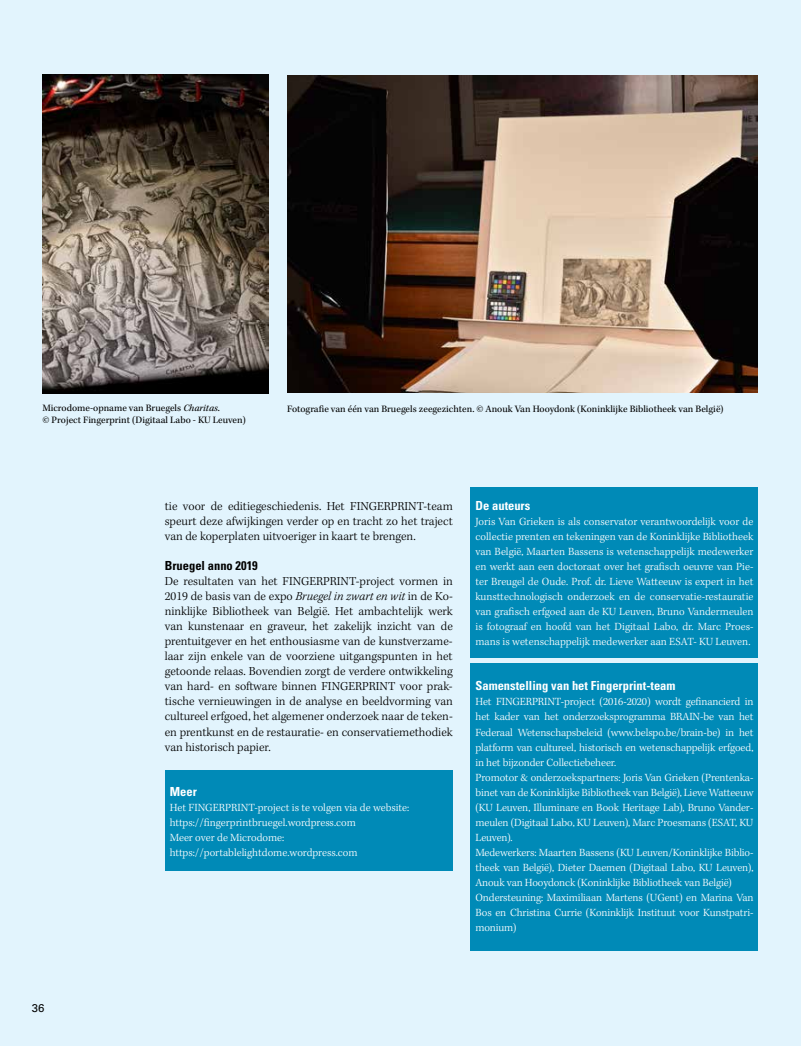
<style>
.page{position:relative;width:801px;height:1046px;background:#fff}
.page>*{position:absolute;margin:0;border:0;box-sizing:border-box;transform-origin:0 0}
.t1{font:300 12.5px/15px "Kepler Std";color:#000;text-align:justify}
.t2{font:700 condensed 12.5px "Univers LT Std";color:#fff}
.t3{font:700 condensed 12.5px "Univers LT Std";color:#000}
.t4{font:300 11.25px/15px "Kepler Std";letter-spacing:-.01em;color:#fff}
.t5{font:11.25px "Univers LT Std";color:#000}
.t6{font:10px "Kepler Std";color:#000}
.s1{font-style:italic}
</style>
<div class="page">
<div style="left:0;top:0;width:801px;height:1045px;background:#e2f4fd"></div>
<div style="left:165px;top:770px;width:288px;height:100px;background:#008ab7"></div>
<div style="left:470px;top:488px;width:288px;height:170px;background:#008ab7"></div>
<div style="left:470px;top:663px;width:288px;height:287px;background:#008ab7"></div>
<img style="left:287px;top:75px;width:470px;height:317px">
<img style="left:43px;top:74px;width:225px;height:319px">
<p class="t6" style="left:43px;top:402px;width:179px">Microdome-opname van Bruegels <span class="s1">Charitas</span>.</p>
<p class="t6" style="left:287px;top:403px;width:438px">Fotografie van één van Bruegels zeegezichten. © Anouk Van Hooydonk (Koninklijke Bibliotheek van België)</p>
<p class="t6" style="left:43px;top:414px;width:205px">© Project Fingerprint (Digitaal Labo - KU Leuven)</p>
<p class="t5" style="left:32px;top:1000px;width:14px">36</p>
<p class="t1" style="left:165px;top:499px;width:289px">tie voor de editiegeschiedenis. Het FINGERPRINT-team speurt deze afwijkingen verder op en tracht zo het traject van de koperplaten uitvoeriger in kaart te brengen.</p>
<p class="t3" style="left:165px;top:558px;width:95px">Bruegel anno 2019</p>
<p class="t1" style="left:165px;top:574px;width:289px">De resultaten van het FINGERPRINT-project vormen in 2019 de basis van de expo <span class="s1">Bruegel in zwart en wit</span> in de Ko&shy;ninklijke Bibliotheek van België. Het ambachtelijk werk van kunstenaar en graveur, het zakelijk inzicht van de prentuitgever en het enthousiasme van de kunstverzame&shy;laar zijn enkele van de voorziene uitgangspunten in het getoonde relaas. Bovendien zorgt de verdere ontwikkeling van hard- en software binnen FINGERPRINT voor prak&shy;tische vernieuwingen in de analyse en beeldvorming van cultureel erfgoed, het algemener onderzoek naar de teken&shy;en prentkunst en de restauratie- en conservatiemethodiek van historisch papier.</p>
<p class="t2" style="left:170px;top:783px;width:29px">Meer</p>
<p class="t4" style="left:170px;top:799px;width:241px">Het FINGERPRINT-project is te volgen via de website: https://fingerprintbruegel.wordpress.com<br>Meer over de Microdome: https://portablelightdome.wordpress.com</p>
<p class="t2" style="left:475px;top:498px;width:56px">De auteurs</p>
<p class="t4" style="left:475px;top:514px;width:279px;text-align:justify">Joris Van Grieken is als conservator verantwoordelijk voor de collectie prenten en tekeningen van de Koninklijke Bibliotheek van België, Maarten Bassens is wetenschappelijk medewerker en werkt aan een doctoraat over het grafisch oeuvre van Pie&shy;ter Breugel de Oude. Prof. dr. Lieve Watteeuw is expert in het kunsttechnologisch onderzoek en de conservatie-restauratie van grafisch erfgoed aan de KU Leuven, Bruno Vandermeulen is fotograaf en hoofd van het Digitaal Labo, dr. Marc Proes&shy;mans is wetenschappelijk medewerker aan ESAT- KU Leuven.</p>
<p class="t2" style="left:475px;top:678px;width:201px">Samenstelling van het Fingerprint-team</p>
<p class="t4" style="left:475px;top:694px;width:279px">Het FINGERPRINT-project (2016-2020) wordt gefinancierd in het kader van het onderzoeksprogramma BRAIN-be van het Federaal Wetenschapsbeleid (www.belspo.be/brain-be) in het platform van cultureel, historisch en wetenschappelijk erfgoed, in het bijzonder Collectiebeheer.<br>Promotor &amp; onderzoekspartners: Joris Van Grieken (Prentenka&shy;binet van de Koninklijke Bibliotheek van België), Lieve Watteeuw (KU Leuven, Illuminare en Book Heritage Lab), Bruno Vander&shy;meulen (Digitaal Labo, KU Leuven), Marc Proesmans (ESAT, KU Leuven).<br>Medewerkers: Maarten Bassens (KU Leuven/Koninklijke Biblio&shy;theek van België), Dieter Daemen (Digitaal Labo, KU Leuven), Anouk van Hooydonck (Koninklijke Bibliotheek van België)<br>Ondersteuning: Maximiliaan Martens (UGent) en Marina Van Bos en Christina Currie (Koninklijk Instituut voor Kunstpatri&shy;monium)</p>
</div>
